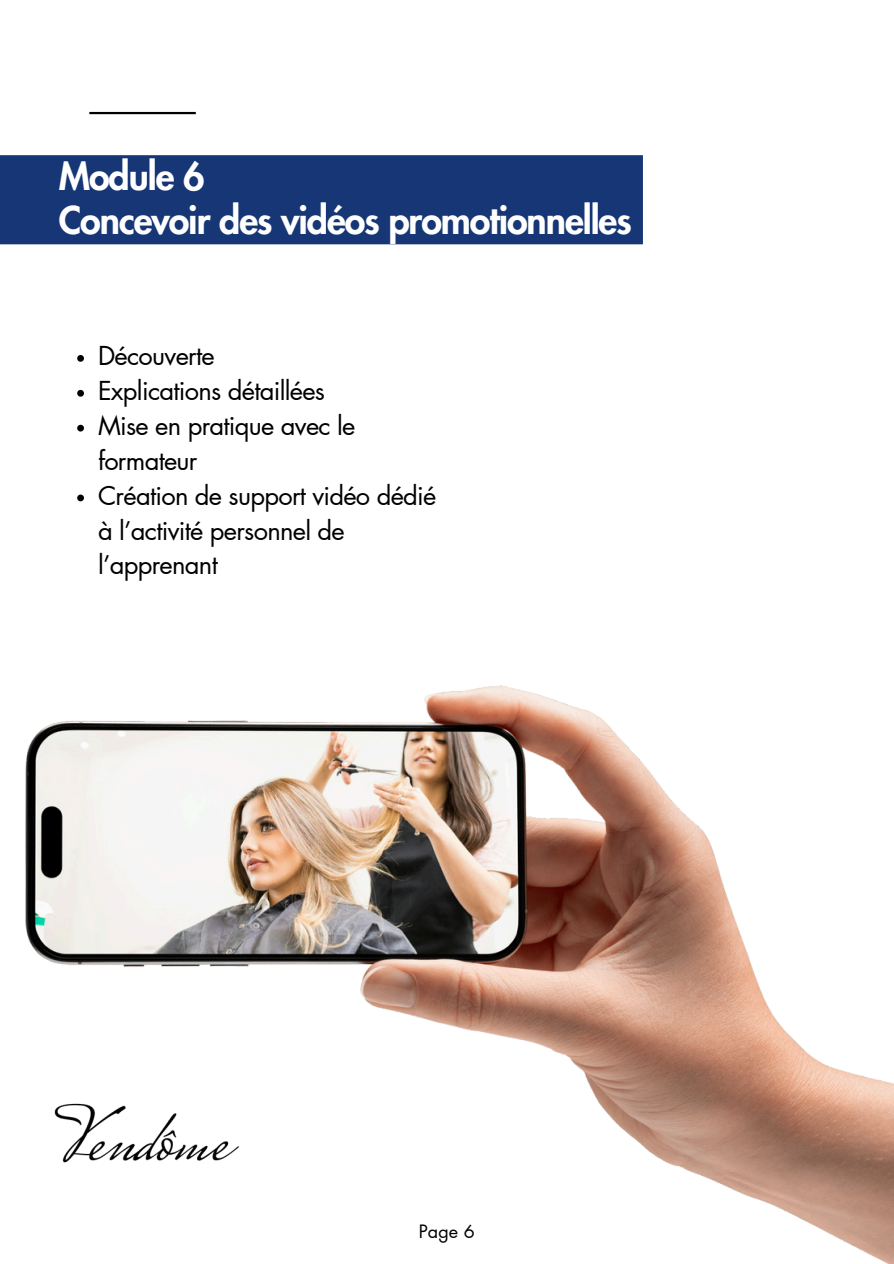
<style>
.page{position:relative;width:894px;height:1264px;background:#fff}
.page>*{position:absolute;margin:0;border:0;box-sizing:border-box;transform-origin:0 0}
.t1{font:800 37.5px/43.8px "Futura LT Pro";letter-spacing:-.03em;color:#fff}
.t2{font:25.5px/34.8px "Futura LT Pro";letter-spacing:-.03em;color:#000}
.t3{font:18px "Futura LT Pro";color:#000}
</style>
<div class="page">
<hr style="left:89px;top:112px;width:107px;height:2px;background:#000">
<img style="left:25px;top:685px;width:868px;height:578px">
<div style="left:0;top:155px;width:642px;height:89px;background:#163675"></div>
<svg style="left:77px;top:355px;width:7px;height:7px"></svg>
<svg style="left:77px;top:390px;width:7px;height:6px"></svg>
<svg style="left:77px;top:425px;width:7px;height:6px"></svg>
<svg style="left:77px;top:494px;width:7px;height:7px"></svg>
<h1 class="t1" style="left:59px;top:155px;width:574px">Module 6<br>Concevoir des vidéos promotionnelles</h1>
<p class="t2" style="left:98px;top:339px;width:118px">Découverte</p>
<p class="t2" style="left:98px;top:374px;width:228px">Explications détaillées</p>
<p class="t2" style="left:98px;top:409px;width:259px">Mise en pratique avec le formateur</p>
<p class="t2" style="left:98px;top:479px;width:340px">Création de support vidéo dédié à l’activité personnel de l’apprenant</p>
<p class="t3" style="left:419px;top:1223px;width:57px">Page 6</p>
</div>
